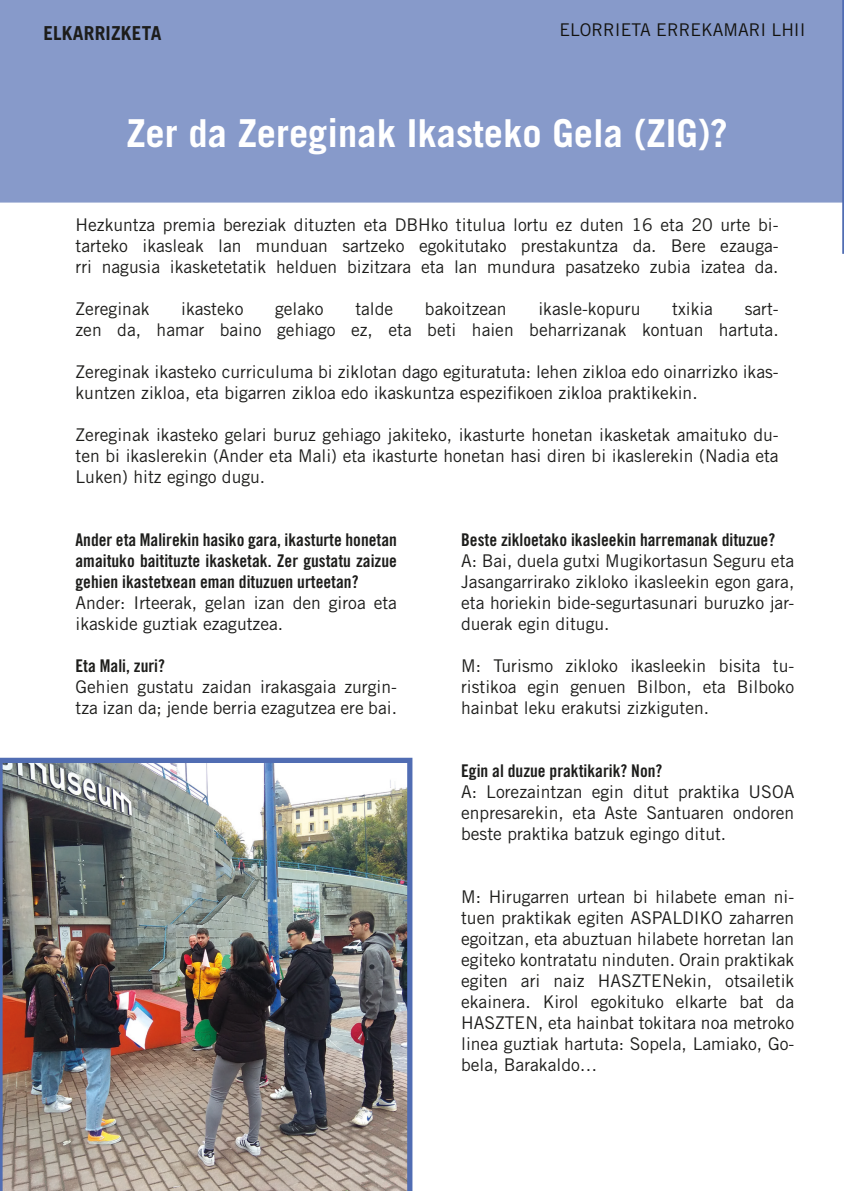
<style>
.page{position:relative;width:844px;height:1191px;background:#fff}
.page>*{position:absolute;margin:0;border:0;box-sizing:border-box;transform-origin:0 0}
.testu_orokorra{font:700 38.5px "Trade Gothic LT Std";color:#fff}
.t1{font:700 19.25px "Trade Gothic LT Std";letter-spacing:.01em;color:#1d1d1b}
.testu_orokorra-2{font:17.5px/21px "Trade Gothic LT Std";color:#1d1d1b;text-align:justify}
.testu_orokorra-3{font:17.5px/21px "Trade Gothic LT Std Bd Cn 20";color:#1d1d1b;text-align:justify}
.sarrera_gde{font:17.5px "Trade Gothic LT Std";color:#13120e}
</style>
<div class="page">
<div style="left:0;top:0;width:842px;height:203px;background:#879aca"></div>
<svg style="left:842px;top:0;width:1px;height:254px"></svg>
<img style="left:0;top:757px;width:412px;height:434px">
<p class="t1" style="left:43px;top:21px;width:120px">ELKARRIZKETA</p>
<p class="sarrera_gde" style="left:559px;top:19px;width:247px">ELORRIETA ERREKAMARI LHII</p>
<p class="testu_orokorra" style="left:126px;top:110px;width:603px">Zer da Zereginak Ikasteko Gela (ZIG)?</p>
<p class="testu_orokorra-2" style="left:75px;top:214px;width:704px">Hezkuntza premia bereziak dituzten eta DBHko titulua lortu ez duten 16 eta 20 urte bi&shy;tarteko ikasleak lan munduan sartzeko egokitutako prestakuntza da. Bere ezauga&shy;rri nagusia ikasketetatik helduen bizitzara eta lan mundura pasatzeko zubia izatea da.</p>
<p class="testu_orokorra-2" style="left:75px;top:298px;width:75px">Zereginak</p>
<p class="testu_orokorra-2" style="left:181px;top:298px;width:64px">ikasteko</p>
<p class="testu_orokorra-2" style="left:275px;top:298px;width:50px">gelako</p>
<p class="testu_orokorra-2" style="left:355px;top:298px;width:39px">talde</p>
<p class="testu_orokorra-2" style="left:425px;top:298px;width:83px">bakoitzean</p>
<p class="testu_orokorra-2" style="left:538px;top:298px;width:104px">ikasle-kopuru</p>
<p class="testu_orokorra-2" style="left:672px;top:298px;width:42px">txikia</p>
<p class="testu_orokorra-2" style="left:75px;top:298px;width:704px;text-align:right">sart-<br>zen da, hamar baino gehiago ez, eta beti haien beharrizanak kontuan hartuta.</p>
<p class="testu_orokorra-2" style="left:75px;top:361px;width:704px">Zereginak ikasteko curriculuma bi ziklotan dago egituratuta: lehen zikloa edo oinarrizko ikas&shy;kuntzen zikloa, eta bigarren zikloa edo ikaskuntza espezifikoen zikloa praktikekin.</p>
<p class="testu_orokorra-2" style="left:75px;top:424px;width:704px">Zereginak ikasteko gelari buruz gehiago jakiteko, ikasturte honetan ikasketak amaituko du&shy;ten bi ikaslerekin (Ander eta Mali) eta ikasturte honetan hasi diren bi ikaslerekin (Nadia eta Luken) hitz egingo dugu.</p>
<p class="testu_orokorra-3" style="left:75px;top:529px;width:323px">Ander eta Malirekin hasiko gara, ikasturte honetan amaituko baitituzte ikasketak. Zer gustatu zaizue gehien ikastetxean eman dituzuen urteetan?</p>
<p class="testu_orokorra-2" style="left:75px;top:592px;width:323px">Ander: Irteerak, gelan izan den giroa eta ikaskide guztiak ezagutzea.</p>
<p class="testu_orokorra-3" style="left:75px;top:655px;width:91px">Eta Mali, zuri?</p>
<p class="testu_orokorra-2" style="left:75px;top:676px;width:323px">Gehien gustatu zaidan irakasgaia zurgin&shy;tza izan da; jende berria ezagutzea ere bai.</p>
<p class="testu_orokorra-3" style="left:461px;top:529px;width:315px">Beste zikloetako ikasleekin harremanak dituzue?</p>
<p class="testu_orokorra-2" style="left:461px;top:550px;width:334px">A: Bai, duela gutxi Mugikortasun Seguru eta Jasangarrirako zikloko ikasleekin egon gara, eta horiekin bide-segurtasunari buruzko jar&shy;duerak egin ditugu.</p>
<p class="testu_orokorra-2" style="left:461px;top:655px;width:334px">M: Turismo zikloko ikasleekin bisita tu&shy;ristikoa egin genuen Bilbon, eta Bilboko hainbat leku erakutsi zizkiguten.</p>
<p class="testu_orokorra-3" style="left:461px;top:760px;width:203px">Egin al duzue praktikarik? Non?</p>
<p class="testu_orokorra-2" style="left:461px;top:781px;width:334px">A: Lorezaintzan egin ditut praktika USOA enpresarekin, eta Aste Santuaren ondoren beste praktika batzuk egingo ditut.</p>
<p class="testu_orokorra-2" style="left:461px;top:886px;width:334px">M: Hirugarren urtean bi hilabete eman ni&shy;tuen praktikak egiten ASPALDIKO zaharren egoitzan, eta abuztuan hilabete horretan lan egiteko kontratatu ninduten. Orain praktikak egiten ari naiz HASZTENekin, otsailetik ekainera. Kirol egokituko elkarte bat da HASZTEN, eta hainbat tokitara noa metroko linea guztiak hartuta: Sopela, Lamiako, Go&shy;bela, Barakaldo…</p>
</div>
